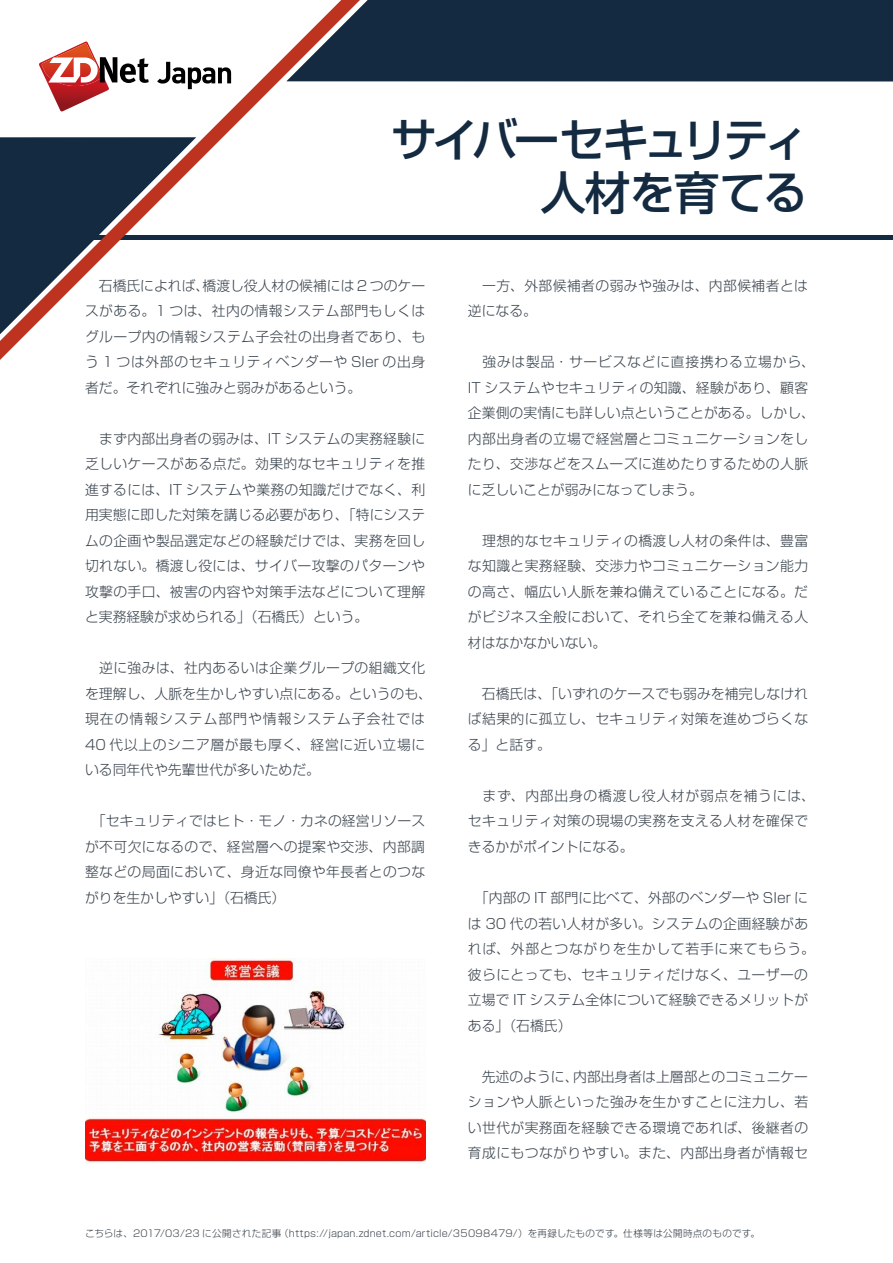
<style>
.page{position:relative;width:893px;height:1263px;background:#fff}
.page>*{position:absolute;margin:0;border:0;box-sizing:border-box;transform-origin:0 0}
.t1{font:500 45.75px/53.1px "Shin Go Pro";letter-spacing:-.075em;color:#132a41;text-align:right}
.t2{font:300 13.8px/25.5px "Shin Go Pro";letter-spacing:.03em;color:#38424c}
.t3{font:300 13.8px "Shin Go Pro";color:#38424c}
.t4{font:300 9.6px "Shin Go Pro";letter-spacing:.02em;color:#38424c}
</style>
<div class="page">
<div style="left:85px;top:235px;width:808px;height:5px;background:#132a41"></div>
<div style="left:522px;top:0;width:371px;height:81px;background:#132a41"></div>
<svg style="left:0;top:0;width:522px;height:360px"></svg>
<svg style="left:157px;top:62px;width:74px;height:27px"></svg>
<svg style="left:39px;top:42px;width:110px;height:69px"></svg>
<img style="left:85px;top:959px;width:340px;height:204px">
<h1 class="t1" style="left:391px;top:108px;width:418px">サイバーセキュリティ人材を育てる</h1>
<p class="t2" style="left:85px;top:271px;width:342px">　石橋氏によれば、<br>スがある。1 つは、社内の情報システム部門もしくはグループ内の情報システム子会社の出身者であり、もう 1 つは外部のセキュリティベンダーや SIer の出身者だ。それぞれに強みと弱みがあるという。</p>
<p class="t2" style="left:85px;top:424px;width:342px;text-align:justify">　まず内部出身者の弱みは、IT システムの実務経験に乏しいケースがある点だ。効果的なセキュリティを推進するには、IT システムや業務の知識だけでなく、利用実態に即した対策を講じる必要があり、「特にシステムの企画や製品選定などの経験だけでは、実務を回し切れない。橋渡し役には、サイバー攻撃のパターンや攻撃の手口、被害の内容や対策手法などについて理解と実務経験が求められる」（石橋氏）という。</p>
<p class="t2" style="left:85px;top:654px;width:349px">　逆に強みは、社内あるいは企業グループの組織文化を理解し、人脈を生かしやすい点にある。というのも、現在の情報システム部門や情報システム子会社では<br>40 代以上のシニア層が最も厚く、経営に近い立場にいる同年代や先輩世代が多いためだ。</p>
<p class="t2" style="left:85px;top:807px;width:342px;text-align:justify">　「セキュリティではヒト・モノ・カネの経営リソースが不可欠になるので、経営層への提案や交渉、内部調整などの局面において、身近な同僚や年長者とのつながりを生かしやすい」（石橋氏(</p>
<p class="t3" style="left:202px;top:274px;width:224px">橋渡し役人材の候補には 2 つのケー</p>
<p class="t2" style="left:468px;top:271px;width:342px">　一方、外部候補者の弱みや強みは、内部候補者とは逆になる。</p>
<p class="t2" style="left:468px;top:348px;width:349px">　強みは製品・サービスなどに直接携わる立場から、<br>IT システムやセキュリティの知識、経験があり、顧客企業側の実情にも詳しい点ということがある。しかし、内部出身者の立場で経営層とコミュニケーションをしたり、交渉などをスムーズに進めたりするための人脈に乏しいことが弱みになってしまう。</p>
<p class="t2" style="left:468px;top:526px;width:342px;text-align:justify">　理想的なセキュリティの橋渡し人材の条件は、豊富な知識と実務経験、交渉力やコミュニケーション能力の高さ、幅広い人脈を兼ね備えていることになる。だがビジネス全般において、それら全てを兼ね備える人材はなかなかいない。</p>
<p class="t2" style="left:468px;top:679px;width:342px;text-align:justify">　石橋氏は、「いずれのケースでも弱みを補完しなければ結果的に孤立し、セキュリティ対策を進めづらくなる」と話す。</p>
<p class="t2" style="left:468px;top:781px;width:349px">　まず、内部出身の橋渡し役人材が弱点を補うには、セキュリティ対策の現場の実務を支える人材を確保できるかがポイントになる。</p>
<p class="t2" style="left:468px;top:883px;width:349px">　「内部の IT 部門に比べて、外部のベンダーや SIer には 30 代の若い人材が多い。システムの企画経験があれば、外部とつながりを生かして若手に来てもらう。彼らにとっても、セキュリティだけなく、ユーザーの立場で IT システム全体について経験できるメリットがある」（石橋氏(</p>
<p class="t3" style="left:573px;top:1065px;width:236px">内部出身者は上層部とのコミュニケー</p>
<p class="t2" style="left:468px;top:1062px;width:342px">　先述のように、<br>ションや人脈といった強みを生かすことに注力し、若い世代が実務面を経験できる環境であれば、後継者の育成にもつながりやすい。また、内部出身者が情報セ</p>
<p class="t4" style="left:279px;top:1226px;width:482px">（https://japan.zdnet.com/article/35098479/）を再録したものです。仕様等は公開時点のものです。</p>
<p class="t4" style="left:85px;top:1226px;width:198px">こちらは、2017/03/23 に公開された記事</p>
</div>
